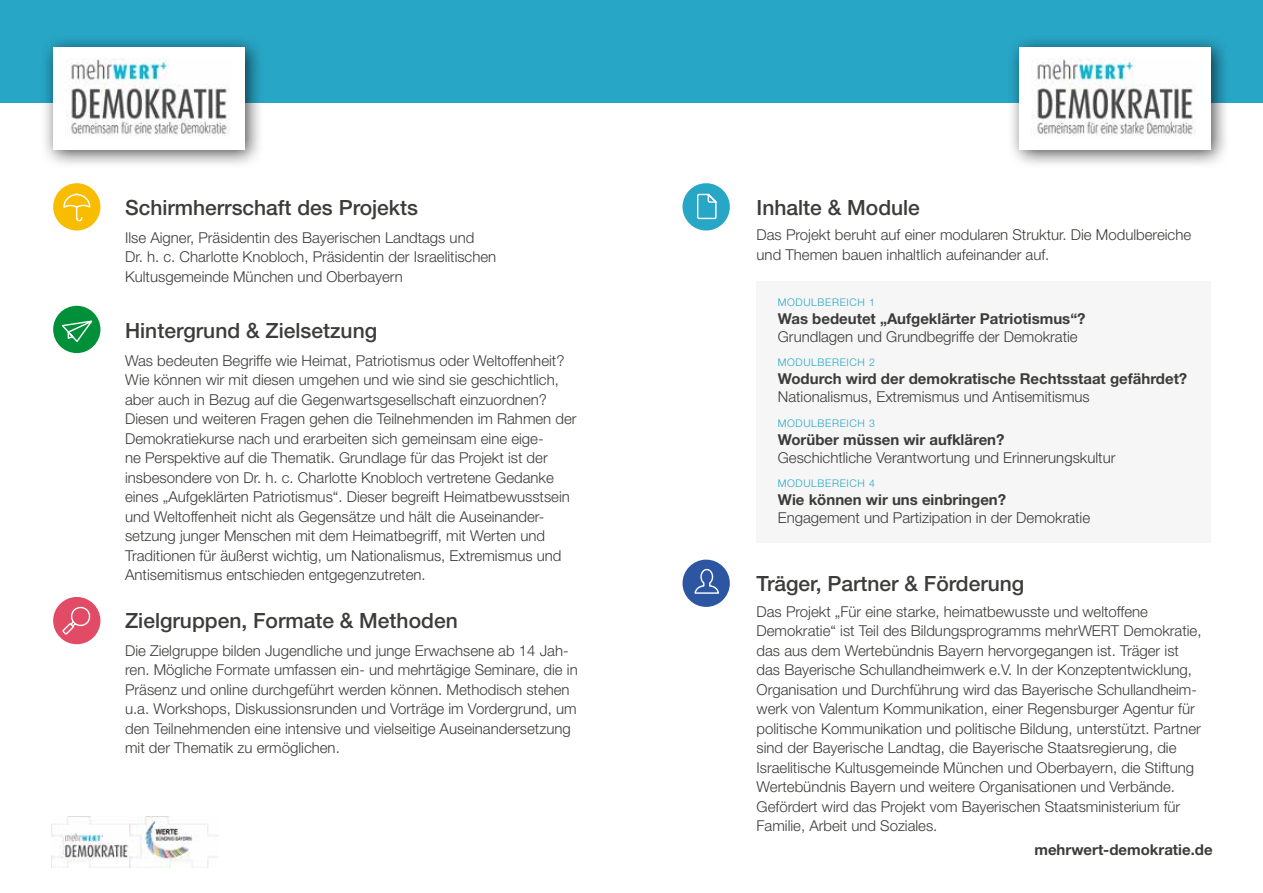
<style>
.page{position:relative;width:1263px;height:893px;background:#fff}
.page>*{position:absolute;margin:0;border:0;box-sizing:border-box;transform-origin:0 0}
.t1{font:500 21px "Helvetica Neue LT Std";color:#3c3c3b}
.t2{font:300 15px/19.5px "Helvetica Neue LT Std";color:#3c3c3b}
.t3{font:700 15px "Helvetica Neue LT Std";color:#3c3c3b}
.t4{font:300 10.5px "Helvetica Neue LT Std";letter-spacing:.06em;color:#28a6c6}
</style>
<div class="page">
<div style="left:756px;top:282px;width:455px;height:261px;background:#f6f6f6"></div>
<div style="left:0;top:0;width:1263px;height:102px;background:#28a6c6"></div>
<div style="left:1007px;top:35px;width:223px;height:134px;background:#000;opacity:.7"></div>
<div style="left:1019px;top:47px;width:192px;height:102px;background:#fff"></div>
<img style="left:1031px;top:59px;width:165px;height:77px">
<div style="left:40px;top:35px;width:224px;height:134px;background:#000;opacity:.7"></div>
<div style="left:53px;top:47px;width:191px;height:102px;background:#fff"></div>
<img style="left:65px;top:59px;width:165px;height:77px">
<div style="left:682px;top:183px;width:48px;height:47px;background:#28a6c6;border-radius:50%"></div>
<svg style="left:697px;top:193px;width:20px;height:27px"></svg>
<div style="left:682px;top:560px;width:48px;height:47px;background:#2c55a2;border-radius:50%"></div>
<svg style="left:694px;top:570px;width:25px;height:24px"></svg>
<div style="left:53px;top:183px;width:47px;height:47px;background:#f8bc00;border-radius:50%"></div>
<svg style="left:63px;top:193px;width:28px;height:29px"></svg>
<div style="left:53px;top:306px;width:47px;height:47px;background:#009039;border-radius:50%"></div>
<svg style="left:62px;top:320px;width:31px;height:22px"></svg>
<div style="left:53px;top:597px;width:47px;height:47px;background:#e24b66;border-radius:50%"></div>
<svg style="left:62px;top:606px;width:28px;height:29px"></svg>
<img style="left:51px;top:816px;width:167px;height:51px">
<h1 class="t1" style="left:125px;top:195px;width:294px">Schirmherrschaft des Projekts</h1>
<p class="t2" style="left:125px;top:227px;width:373px">Ilse Aigner, Präsidentin des Bayerischen Landtags und<br>Dr. h. c. Charlotte Knobloch, Präsidentin der Israelitischen<br>Kultusgemeinde München und Oberbayern</p>
<h1 class="t1" style="left:125px;top:318px;width:254px">Hintergrund &amp; Zielsetzung</h1>
<p class="t2" style="left:125px;top:350px;width:453px">Was bedeuten Begriffe wie Heimat, Patriotismus oder Weltoffenheit?<br>Wie können wir mit diesen umgehen und wie sind sie geschichtlich, aber auch in Bezug auf die Gegenwartsgesellschaft einzuordnen?<br>Diesen und weiteren Fragen gehen die Teilnehmenden im Rahmen der Demokratiekurse nach und erarbeiten sich gemeinsam eine eige-<br>ne Perspektive auf die Thematik. Grundlage für das Projekt ist der insbesondere von Dr. h. c. Charlotte Knobloch vertretene Gedanke eines „Aufgeklärten Patriotismus“. Dieser begreift Heimatbewusstsein und Weltoffenheit nicht als Gegensätze und hält die Auseinander&shy;setzung junger Menschen mit dem Heimatbegriff, mit Werten und Traditionen für äußerst wichtig, um Nationalismus, Extremismus und Antisemitismus entschieden entgegenzutreten.</p>
<h1 class="t1" style="left:125px;top:608px;width:334px">Zielgruppen, Formate &amp; Methoden</h1>
<p class="t2" style="left:125px;top:640px;width:454px">Die Zielgruppe bilden Jugendliche und junge Erwachsene ab 14 Jah&shy;ren. Mögliche Formate umfassen ein- und mehrtägige Seminare, die in Präsenz und online durchgeführt werden können. Methodisch stehen u.a. Workshops, Diskussionsrunden und Vorträge im Vordergrund, um den Teilnehmenden eine intensive und vielseitige Auseinandersetzung mit der Thematik zu ermöglichen.</p>
<h1 class="t1" style="left:756px;top:195px;width:165px">Inhalte &amp; Module</h1>
<p class="t2" style="left:756px;top:225px;width:436px">Das Projekt beruht auf einer modularen Struktur. Die Modulbereiche und Themen bauen inhaltlich aufeinander auf.</p>
<p class="t4" style="left:778px;top:296px;width:99px">MODULBEREICH 1</p>
<p class="t3" style="left:778px;top:309px;width:309px">Was bedeutet „Aufgeklärter Patriotismus“?</p>
<p class="t2" style="left:778px;top:327px;width:301px">Grundlagen und Grundbegriffe der Demokratie</p>
<p class="t4" style="left:778px;top:356px;width:99px">MODULBEREICH 2</p>
<p class="t3" style="left:778px;top:370px;width:411px">Wodurch wird der demokratische Rechtsstaat gefährdet?</p>
<p class="t2" style="left:778px;top:387px;width:313px">Nationalismus, Extremismus und Antisemitismus</p>
<p class="t4" style="left:778px;top:417px;width:99px">MODULBEREICH 3</p>
<p class="t3" style="left:778px;top:430px;width:228px">Worüber müssen wir aufklären?</p>
<p class="t2" style="left:778px;top:447px;width:339px">Geschichtliche Verantwortung und Erinnerungskultur</p>
<p class="t4" style="left:778px;top:477px;width:99px">MODULBEREICH 4</p>
<p class="t3" style="left:778px;top:491px;width:230px">Wie können wir uns einbringen?</p>
<p class="t2" style="left:778px;top:508px;width:314px">Engagement und Partizipation in der Demokratie</p>
<h1 class="t1" style="left:756px;top:571px;width:269px">Träger, Partner &amp; Förderung</h1>
<p class="t2" style="left:756px;top:601px;width:446px">Das Projekt „Für eine starke, heimatbewusste und weltoffene Demokratie“ ist Teil des Bildungsprogramms mehrWERT Demokratie, das aus dem Wertebündnis Bayern hervorgegangen ist. Träger ist das Bayerische Schullandheimwerk e.V. In der Konzeptentwicklung, Organisation und Durchführung wird das Bayerische Schullandheim&shy;werk von Valentum Kommunikation, einer Regensburger Agentur für politische Kommunikation und politische Bildung, unterstützt. Partner sind der Bayerische Landtag, die Bayerische Staatsregierung, die Israelitische Kultusgemeinde München und Oberbayern, die Stiftung Wertebündnis Bayern und weitere Organisationen und Verbände.<br>Gefördert wird das Projekt vom Bayerischen Staatsministerium für Familie, Arbeit und Soziales.</p>
<p class="t3" style="left:1034px;top:840px;width:180px">mehrwert-demokratie.de</p>
</div>
